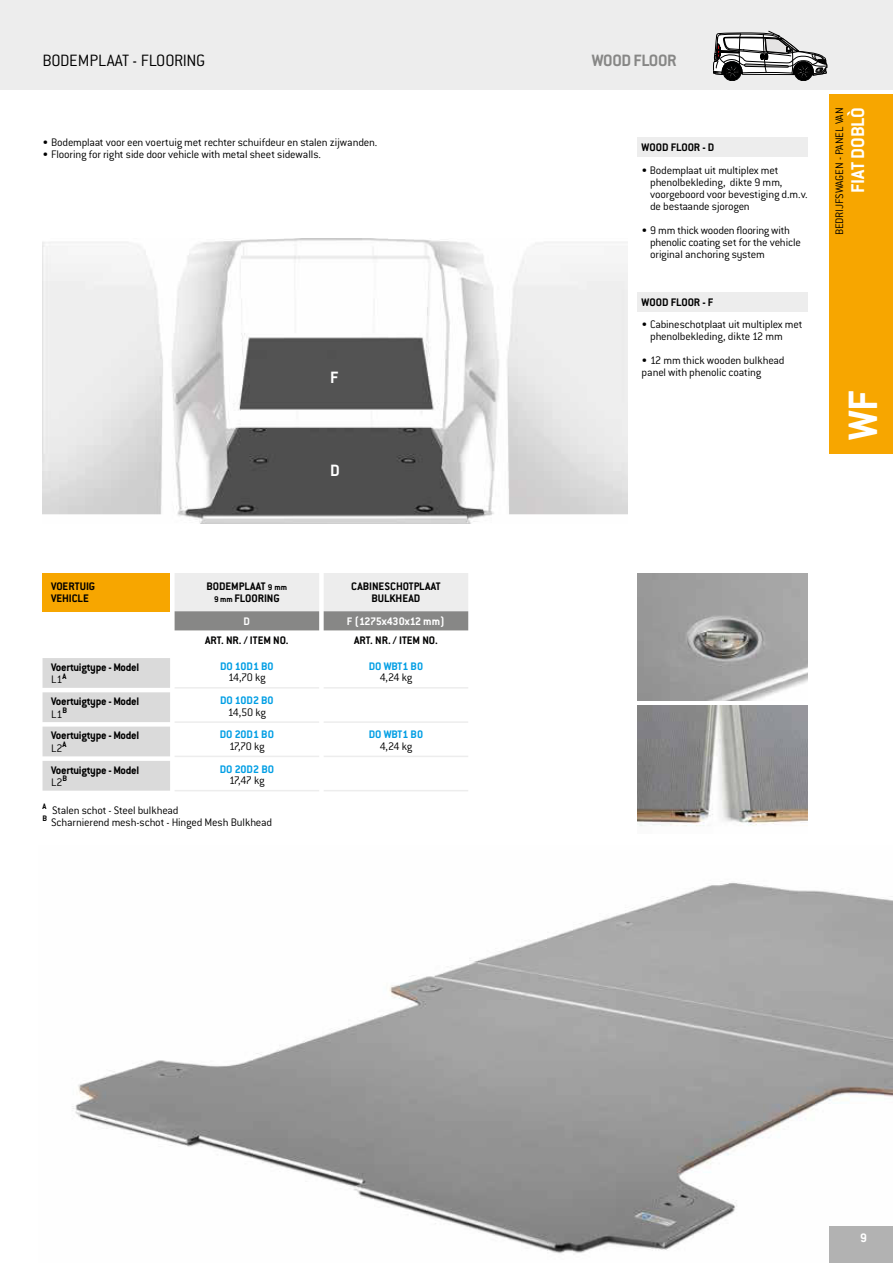
<style>
.page{position:relative;width:893px;height:1263px;background:#fff}
.page>*{position:absolute;margin:0;border:0;box-sizing:border-box;transform-origin:0 0}
.t1{font:700 45px "Conduit ITC Pro";color:#fff}
.t2{font:700 20.25px "Conduit ITC Pro";letter-spacing:-.005em;color:#fff}
.t3{font:300 18px "Conduit ITC Pro";letter-spacing:-.025em;color:#000}
.t4{font:700 18px "Conduit ITC Pro";letter-spacing:-.02em;color:#878786}
.t5{font:700 18px "Conduit ITC Pro";color:#fff}
.t6{font:700 13.5px "Conduit ITC Pro";color:#fff}
.t7{font:300 12px/12px "Conduit ITC Pro";letter-spacing:-.015em;color:#000}
.t8{font:700 12px/12px "Conduit ITC Pro";letter-spacing:-.01em;color:#000;text-align:center}
.t9{font:700 12px "Conduit ITC Pro";color:#009ee4}
.t10{font:700 12px "Conduit ITC Pro";color:#fff}
.s1{font-size:9px}
</style>
<div class="page">
<div style="left:0;top:0;width:893px;height:90px;background:#ededed"></div>
<img style="left:72px;top:883px;width:821px;height:371px">
<svg style="left:713px;top:31px;width:114px;height:50px"></svg>
<img style="left:43px;top:238px;width:585px;height:286px">
<div style="left:829px;top:1226px;width:64px;height:37px;background:#b2b2b2"></div>
<div style="left:829px;top:94px;width:64px;height:360px;background:#f7a600"></div>
<img style="left:637px;top:573px;width:170px;height:128px">
<img style="left:637px;top:706px;width:170px;height:120px">
<div style="left:43px;top:573px;width:127px;height:38px;background:#f7a600"></div>
<svg style="left:175px;top:573px;width:293px;height:57px;background:#ccc"></svg>
<svg style="left:43px;top:658px;width:127px;height:133px;background:#ddd"></svg>
<hr style="left:175px;top:687px;width:144px;height:2px;background:#ededed">
<hr style="left:324px;top:687px;width:144px;height:2px;background:#ededed">
<hr style="left:175px;top:721px;width:144px;height:2px;background:#ededed">
<hr style="left:324px;top:721px;width:144px;height:2px;background:#ededed">
<hr style="left:175px;top:756px;width:144px;height:1px;background:#ededed">
<hr style="left:324px;top:756px;width:144px;height:1px;background:#ededed">
<hr style="left:175px;top:790px;width:144px;height:1px;background:#ededed">
<hr style="left:324px;top:790px;width:144px;height:1px;background:#ededed">
<div style="left:637px;top:138px;width:171px;height:19px;background:#ededed"></div>
<div style="left:637px;top:292px;width:170px;height:19px;background:#ededed"></div>
<h3 class="t3" style="left:43px;top:53px;width:164px">BODEMPLAAT - FLOORING</h3>
<p class="t7" style="left:43px;top:137px;width:336px">• Bodemplaat voor een voertuig met rechter schuifdeur en stalen zijwanden.</p>
<p class="t7" style="left:43px;top:149px;width:280px">• Flooring for right side door vehicle with metal sheet sidewalls.</p>
<h3 class="t5" style="left:330px;top:368px;width:10px">F</h3>
<h3 class="t5" style="left:330px;top:461px;width:11px">D</h3>
<p class="t8" style="left:51px;top:581px;width:46px;text-align:left">VOERTUIG<br>VEHICLE</p>
<p class="t8" style="left:206px;top:581px;width:82px">BODEMPLAAT <span class="s1">9 mm<br>9 mm</span> FLOORING</p>
<p class="t8" style="left:351px;top:581px;width:91px">CABINESCHOTPLAAT<br>BULKHEAD</p>
<p class="t8" style="left:205px;top:635px;width:85px">ART. NR. / ITEM NO.</p>
<p class="t8" style="left:354px;top:635px;width:85px">ART. NR. / ITEM NO.</p>
<p class="t8" style="left:51px;top:661px;width:90px">Voertuigtype - Model</p>
<p class="t8" style="left:51px;top:695px;width:90px">Voertuigtype - Model</p>
<p class="t8" style="left:51px;top:730px;width:90px">Voertuigtype - Model</p>
<p class="t8" style="left:51px;top:764px;width:90px">Voertuigtype - Model</p>
<p class="t7" style="left:43px;top:805px;width:231px"><sup>A</sup> Stalen schot - Steel bulkhead<br><sup>B</sup> Scharnierend mesh-schot - Hinged Mesh Bulkhead</p>
<p class="t10" style="left:244px;top:615px;width:8px">D</p>
<p class="t10" style="left:347px;top:615px;width:99px">F (1275x430x12 mm)</p>
<p class="t9" style="left:220px;top:660px;width:55px">DO 10D1 B0</p>
<p class="t9" style="left:369px;top:660px;width:56px">DO WBT1 B0</p>
<p class="t7" style="left:51px;top:674px;width:17px">L1<sup>A</sup></p>
<p class="t7" style="left:228px;top:672px;width:39px">14,70 kg</p>
<p class="t7" style="left:380px;top:672px;width:34px">4,24 kg</p>
<p class="t9" style="left:220px;top:694px;width:55px">DO 10D2 B0</p>
<p class="t7" style="left:51px;top:709px;width:18px">L1<sup>B</sup></p>
<p class="t7" style="left:228px;top:707px;width:40px">14,50 kg</p>
<p class="t9" style="left:220px;top:728px;width:56px">DO 20D1 BO</p>
<p class="t9" style="left:369px;top:728px;width:56px">DO WBT1 B0</p>
<p class="t7" style="left:51px;top:743px;width:17px">L2<sup>A</sup></p>
<p class="t7" style="left:229px;top:741px;width:37px">17,70 kg</p>
<p class="t7" style="left:380px;top:741px;width:34px">4,24 kg</p>
<p class="t9" style="left:220px;top:763px;width:56px">DO 20D2 BO</p>
<p class="t7" style="left:51px;top:777px;width:18px">L2<sup>B</sup></p>
<p class="t7" style="left:229px;top:775px;width:37px">17,47 kg</p>
<h3 class="t4" style="left:592px;top:51px;width:86px">WOOD FLOOR</h3>
<p class="t8" style="left:642px;top:142px;width:74px">WOOD FLOOR - D</p>
<p class="t7" style="left:650px;top:165px;width:159px;text-indent:-9px">• Bodemplaat uit multiplex met phenolbekleding, dikte 9 mm, voorgeboord voor bevestiging d.m.v. de bestaande sjorogen</p>
<p class="t7" style="left:650px;top:225px;width:152px;text-indent:-9px">• 9 mm thick wooden flooring with phenolic coating set for the vehicle original anchoring system</p>
<p class="t8" style="left:642px;top:296px;width:73px">WOOD FLOOR - F</p>
<p class="t7" style="left:650px;top:319px;width:154px;text-indent:-9px">• Cabineschotplaat uit multiplex met phenolbekleding, dikte 12 mm</p>
<p class="t7" style="left:642px;top:355px;width:144px">• 12 mm thick wooden bulkhead panel with phenolic coating</p>
<h2 class="t2" style="left:847px;top:193px;width:88px;rotate:-90deg">FIAT DOBLÒ</h2>
<p class="t7" style="left:834px;top:235px;width:129px;rotate:-90deg">BEDRIJFSWAGEN - PANEL VAN</p>
<h1 class="t1" style="left:840px;top:440px;width:51px;rotate:-90deg">WF</h1>
<p class="t6" style="left:860px;top:1230px;width:8px">9</p>
</div>
